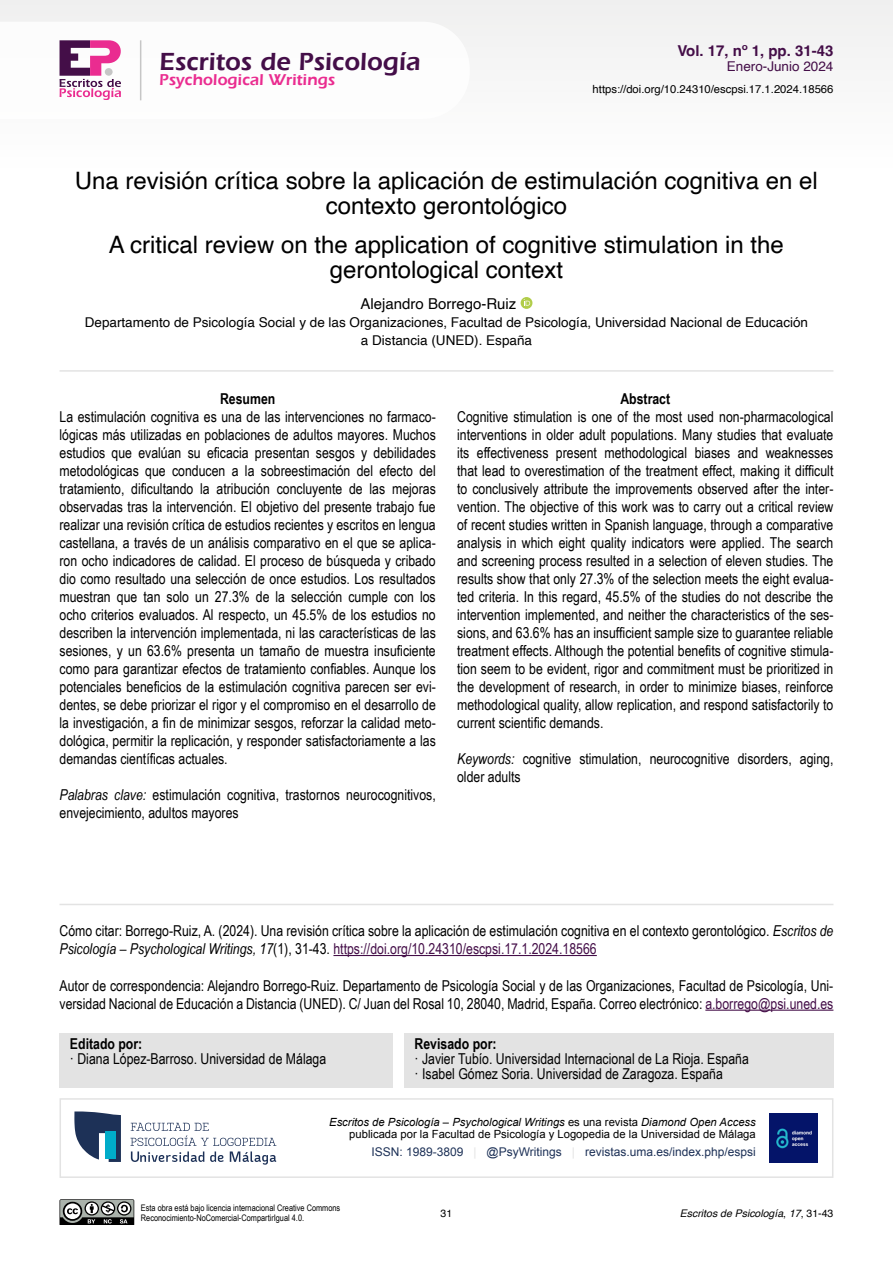
<style>
.page{position:relative;width:893px;height:1263px;background:#fff}
.page>*{position:absolute;margin:0;border:0;box-sizing:border-box;transform-origin:0 0}
.t1{font:25.5px "Erie Black Plain";color:#440e48}
.t2{font:24px/25.5px "Helvetica";color:#000;text-align:center}
.t3{font:16.2px "Erie Black Plain";color:#ea2c90}
.t4{font:15px/18px "Arial Narrow";color:#000}
.t5{font:700 15px "Arial Narrow";color:#000}
.t6{font:15px "Helvetica";color:#000}
.t7{font:700 15px "Helvetica";color:#440e48}
.t8{font:13.5px/18px "Helvetica";color:#000;text-align:center}
.t9{font:13.5px "Helvetica";color:#440e48}
.t10{font:12px "Arial";color:#1d3157}
.t11{font:11.25px/12px "Arial";color:#000;text-align:right}
.t12{font:11.25px "Helvetica";color:#000}
.t13{font:italic 10.5px "Helvetica";color:#000}
.t14{font:10.5px "Helvetica";color:#000}
.t15{font:9px/10.5px "Arial Narrow";color:#000}
.s1{font-style:italic}
.s2{color:#440e48}
.s3{color:#e3e3e3}
.s4{font-style:normal}
</style>
<div class="page">
<div style="left:521px;top:297px;width:11px;height:12px;background:#b1cd4a;border-radius:50%"></div>
<svg style="left:524px;top:299px;width:6px;height:7px"></svg>
<svg style="left:60px;top:1199px;width:74px;height:26px;background:#717472"></svg>
<svg style="left:60px;top:40px;width:61px;height:60px"></svg>
<div style="left:105px;top:68px;width:8px;height:8px;background:#c6c6c6;border-radius:50%"></div>
<hr style="left:140px;top:40px;width:1px;height:60px;background:#c6c6c6">
<hr style="left:705px;top:1009px;width:128px;height:2px;background:#440e48">
<hr style="left:333px;top:955px;width:264px;height:1px;background:#440e48">
<div style="left:404px;top:1033px;width:429px;height:54px;background:#e3e3e3"></div>
<div style="left:60px;top:1033px;width:333px;height:54px;background:#e3e3e3"></div>
<svg style="left:74px;top:1111px;width:47px;height:51px"></svg>
<div style="left:105px;top:1131px;width:10px;height:28px;background:#00acc9"></div>
<svg style="left:130px;top:1123px;width:146px;height:42px"></svg>
<div style="left:60px;top:1098px;width:773px;height:80px;border:2px solid #e3e3e3"></div>
<hr style="left:60px;top:904px;width:773px;height:1px;background:#e3e3e3">
<hr style="left:60px;top:370px;width:773px;height:2px;background:#e3e3e3">
<img style="left:769px;top:1114px;width:49px;height:48px">
<h1 class="t1" style="left:159px;top:46px;width:262px">Escritos de Psicología</h1>
<p class="t3" style="left:159px;top:70px;width:177px">Psychological Writings</p>
<p class="t7" style="left:677px;top:42px;width:158px">Vol. 17, nº 1, pp. 31-43</p>
<p class="t9" style="left:727px;top:56px;width:108px">Enero-Junio 2024</p>
<p class="t12" style="left:593px;top:80px;width:242px">https://doi.org/10.24310/escpsi.17.1.2024.18566</p>
<h2 class="t2" style="left:75px;top:168px;width:744px">Una revisión crítica sobre la aplicación de estimulación cognitiva en el contexto gerontológico</h2>
<h2 class="t2" style="left:109px;top:232px;width:676px">A critical review on the application of cognitive stimulation in the gerontological context</h2>
<p class="t6" style="left:360px;top:292px;width:157px">Alejandro Borrego-Ruiz</p>
<p class="t8" style="left:85px;top:314px;width:725px">Departamento de Psicología Social y de las Organizaciones, Facultad de Psicología, Universidad Nacional de Educación a Distancia (UNED). España</p>
<p class="t5" style="left:220px;top:387px;width:57px">Resumen</p>
<p class="t4" style="left:60px;top:407px;width:378px;text-align:justify">La estimulación cognitiva es una de las intervenciones no farmaco&shy;lógicas más utilizadas en poblaciones de adultos mayores. Muchos estudios que evalúan su eficacia presentan sesgos y debilidades metodológicas que conducen a la sobreestimación del efecto del tratamiento, dificultando la atribución concluyente de las mejoras observadas tras la intervención. El objetivo del presente trabajo fue realizar una revisión crítica de estudios recientes y escritos en lengua castellana, a través de un análisis comparativo en el que se aplica&shy;ron ocho indicadores de calidad. El proceso de búsqueda y cribado dio como resultado una selección de once estudios. Los resultados muestran que tan solo un 27.3% de la selección cumple con los ocho criterios evaluados. Al respecto, un 45.5% de los estudios no describen la intervención implementada, ni las características de las sesiones, y un 63.6% presenta un tamaño de muestra insuficiente como para garantizar efectos de tratamiento confiables. Aunque los potenciales beneficios de la estimulación cognitiva parecen ser evi&shy;dentes, se debe priorizar el rigor y el compromiso en el desarrollo de la investigación, a fin de minimizar sesgos, reforzar la calidad meto&shy;dológica, permitir la replicación, y responder satisfactoriamente a las demandas científicas actuales.</p>
<p class="t4" style="left:60px;top:785px;width:378px"><span class="s1">Palabras clave:</span> estimulación cognitiva, trastornos neurocognitivos, envejecimiento, adultos mayores</p>
<p class="t5" style="left:620px;top:387px;width:51px">Abstract</p>
<p class="t4" style="left:457px;top:407px;width:378px;text-align:justify">Cognitive stimulation is one of the most used non-pharmacological interventions in older adult populations. Many studies that evaluate its effectiveness present methodological biases and weaknesses that lead to overestimation of the treatment effect, making it difficult to conclusively attribute the improvements observed after the inter&shy;vention. The objective of this work was to carry out a critical review of recent studies written in Spanish language, through a comparative analysis in which eight quality indicators were applied. The search and screening process resulted in a selection of eleven studies. The results show that only 27.3% of the selection meets the eight evalua&shy;ted criteria. In this regard, 45.5% of the studies do not describe the intervention implemented, and neither the characteristics of the ses&shy;sions, and 63.6% has an insufficient sample size to guarantee reliable treatment effects. Although the potential benefits of cognitive stimula&shy;tion seem to be evident, rigor and commitment must be prioritized in the development of research, in order to minimize biases, reinforce methodological quality, allow replication, and respond satisfactorily to current scientific demands.</p>
<p class="t4" style="left:457px;top:749px;width:378px"><span class="s1">Keywords:</span> cognitive stimulation, neurocognitive disorders, aging, older adults</p>
<p class="t4" style="left:60px;top:921px;width:775px">Cómo citar: Borrego-Ruiz, A. (2024). Una revisión crítica sobre la aplicación de estimulación cognitiva en el contexto gerontológico. <span class="s1">Escritos de<br>Psicología – Psychological Writings, 17</span>(1), 31-43. <span class="s2">https://doi.org/10.24310/escpsi.17.1.2024.18566</span></p>
<p class="t4" style="left:60px;top:976px;width:775px">Autor de correspondencia: Alejandro Borrego-Ruiz. Departamento de Psicología Social y de las Organizaciones, Facultad de Psicología, Uni&shy;versidad Nacional de Educación a Distancia (UNED). C/ Juan del Rosal 10, 28040, Madrid, España. Correo electrónico: <span class="s2">a.borrego@psi.uned.es</span></p>
<p class="t5" style="left:70px;top:1033px;width:74px">Editado por:</p>
<p class="t4" style="left:70px;top:1049px;width:258px">· Diana López-Barroso. Universidad de Málaga</p>
<p class="t5" style="left:415px;top:1033px;width:84px">Revisado por:</p>
<p class="t4" style="left:415px;top:1051px;width:336px;line-height:15px">· Javier Tubío. Universidad Internacional de La Rioja. España · Isabel Gómez Soria. Universidad de Zaragoza. España</p>
<p class="t11" style="left:329px;top:1116px;width:428px"><span class="s1">Escritos de Psicología – Psychological Writings</span> es una revista <span class="s1">Diamond Open Access </span>publicada por la Facultad de Psicología y Logopedia de la Universidad de Málaga</p>
<p class="t10" style="left:371px;top:1144px;width:386px">ISSN: 1989-3809 <span class="s3">|</span> @PsyWritings <span class="s3">|</span> revistas.uma.es/index.php/espsi</p>
<p class="t15" style="left:141px;top:1202px;width:201px">Esta obra está bajo licencia internacional Creative Commons<br>Reconocimiento-NoComercial-CompartirIgual 4.0.</p>
<p class="t14" style="left:441px;top:1205px;width:13px">31</p>
<p class="t13" style="left:680px;top:1205px;width:155px">Escritos de Psicología<span class="s4">,</span> 17<span class="s4">, 31-43</span></p>
</div>
